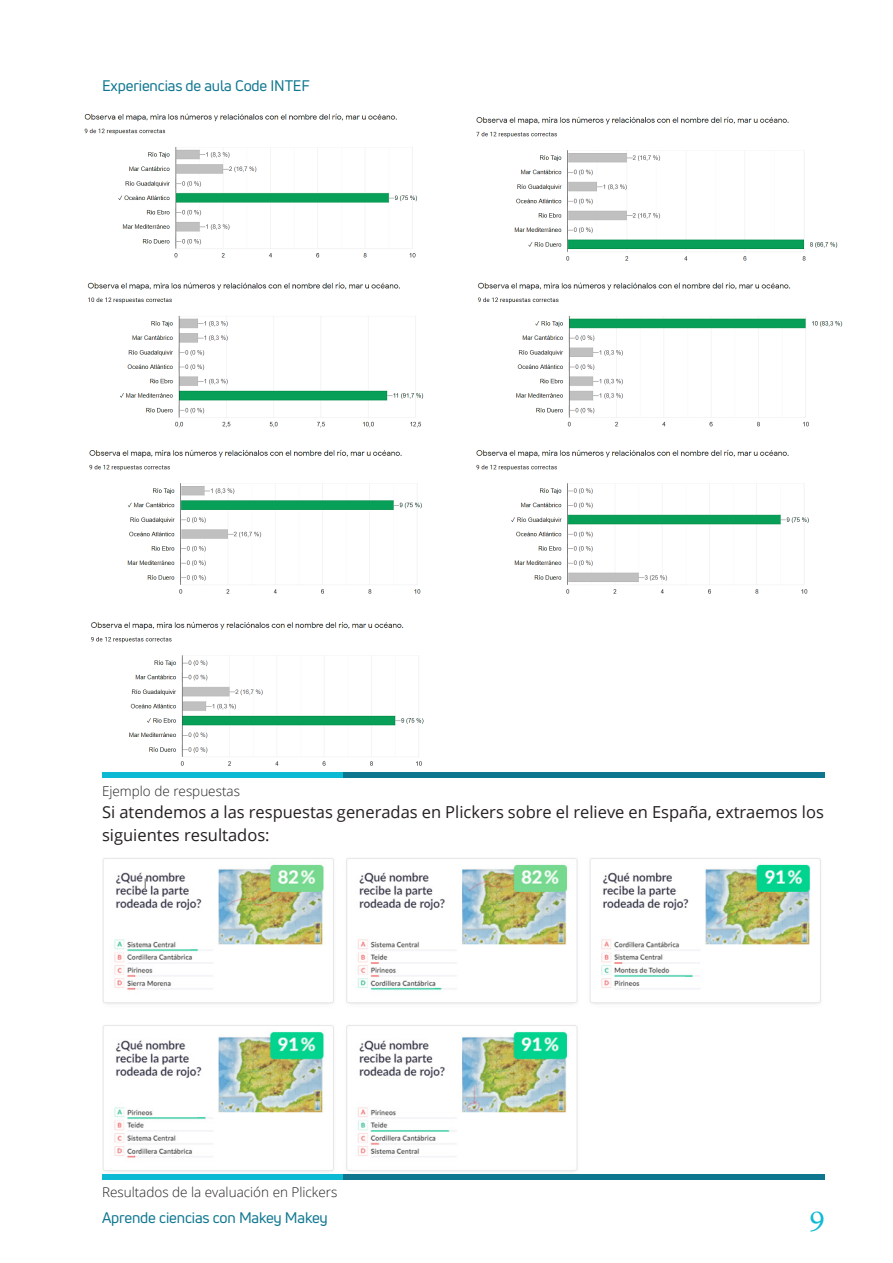
<style>
.page{position:relative;width:893px;height:1263px;background:#fff}
.page>*{position:absolute;margin:0;border:0;box-sizing:border-box;transform-origin:0 0}
.t1{font:500 30px "Freight Text";color:#0fbbd4}
.base{font:16.5px/22.5px "Open Sans";color:#231f20}
.t2{font:15px "Uni Neue";letter-spacing:-.01em;color:#0f7790}
.Pie_foto{font:300 13.5px "Open Sans";color:#231f20}
</style>
<div class="page">
<img style="left:84px;top:113px;width:759px;height:660px">
<div style="left:102px;top:773px;width:241px;height:5px;background:#0dbad4"></div>
<div style="left:343px;top:773px;width:482px;height:5px;background:#0d778f"></div>
<img style="left:102px;top:858px;width:722px;height:322px">
<div style="left:102px;top:1174px;width:241px;height:5px;background:#0dbad4"></div>
<div style="left:343px;top:1174px;width:482px;height:5px;background:#0d778f"></div>
<p class="t2" style="left:102px;top:76px;width:209px">Experiencias de aula Code INTEF</p>
<p class="Pie_foto" style="left:102px;top:781px;width:139px">Ejemplo de respuestas</p>
<p class="base" style="left:102px;top:800px;width:723px">Si atendemos a las respuestas generadas en Plickers sobre el relieve en España, extraemos los siguientes resultados:</p>
<p class="Pie_foto" style="left:102px;top:1183px;width:237px">Resultados de la evaluación en Plickers</p>
<p class="t2" style="left:102px;top:1208px;width:227px">Aprende ciencias con Makey Makey</p>
<h1 class="t1" style="left:810px;top:1200px;width:17px">9</h1>
</div>
